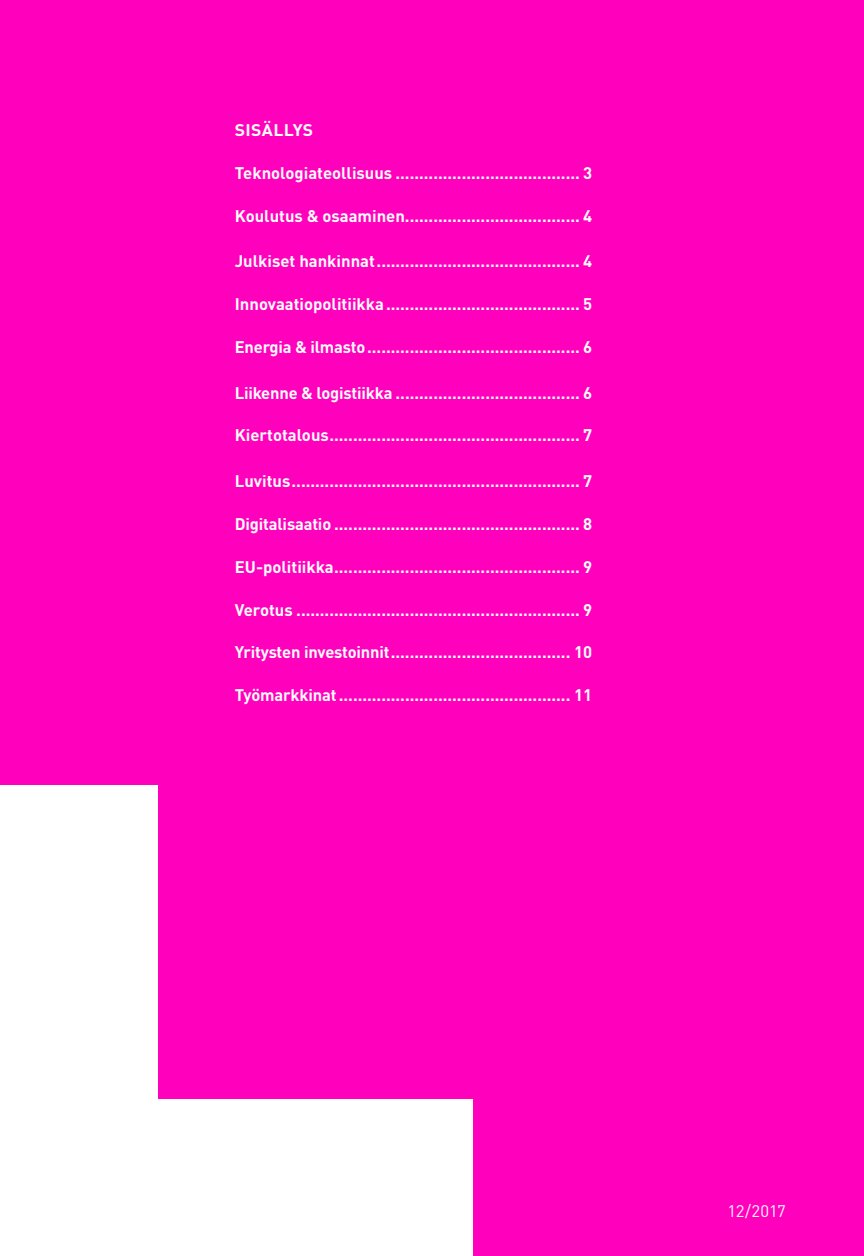
<style>
.page{position:relative;width:864px;height:1256px;background:#fff}
.page>*{position:absolute;margin:0;border:0;box-sizing:border-box;transform-origin:0 0}
.t1{font:700 16.62px "DIN Pro";color:#fff}
.t2{font:700 16.62px "DIN Pro";letter-spacing:.02em;color:#fff;scale:1.05 1}
.t3{font:16.62px "DIN Pro";letter-spacing:-.02em;color:#fff}
</style>
<div class="page">
<div style="left:0;top:0;width:863px;height:1255px;background:#ff00bd"></div>
<div style="left:0;top:1099px;width:472px;height:156px;background:#fff"></div>
<div style="left:0;top:785px;width:158px;height:470px;background:#fff"></div>
<p class="t2" style="left:235px;top:117px;width:76px">SISÄLLYS</p>
<p class="t1" style="left:235px;top:160px;width:359px">Teknologiateollisuus ....................................... 3</p>
<p class="t1" style="left:235px;top:203px;width:359px">Koulutus &amp; osaaminen..................................... 4</p>
<p class="t1" style="left:235px;top:248px;width:359px">Julkiset hankinnat........................................... 4</p>
<p class="t1" style="left:235px;top:291px;width:359px">Innovaatiopolitiikka......................................... 5</p>
<p class="t1" style="left:235px;top:334px;width:359px">Energia &amp; ilmasto............................................. 6</p>
<p class="t1" style="left:235px;top:380px;width:359px">Liikenne &amp; logistiikka ....................................... 6</p>
<p class="t1" style="left:235px;top:422px;width:359px">Kiertotalous..................................................... 7</p>
<p class="t1" style="left:235px;top:468px;width:359px">Luvitus............................................................. 7</p>
<p class="t1" style="left:235px;top:511px;width:359px">Digitalisaatio .................................................... 8</p>
<p class="t1" style="left:235px;top:554px;width:359px">EU-politiikka.................................................... 9</p>
<p class="t1" style="left:235px;top:596px;width:359px">Verotus ............................................................ 9</p>
<p class="t1" style="left:235px;top:639px;width:359px">Yritysten investoinnit...................................... 10</p>
<p class="t1" style="left:235px;top:682px;width:359px">Työmarkkinat................................................. 11</p>
<p class="t3" style="left:727px;top:1198px;width:60px">12/2017</p>
</div>
